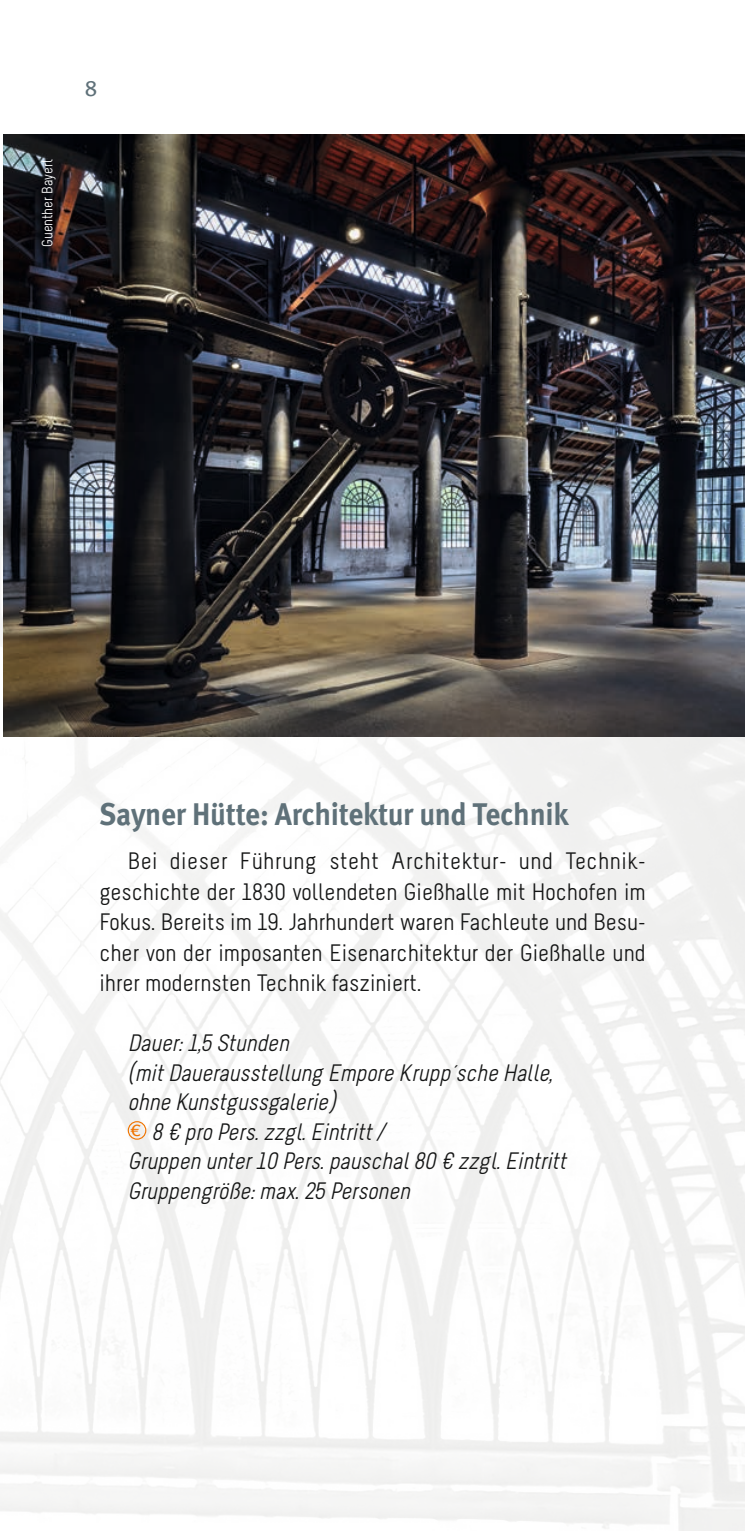
<style>
.page{position:relative;width:745px;height:1531px;background:#fff}
.page>*{position:absolute;margin:0;border:0;box-sizing:border-box;transform-origin:0 0}
.head{font:700 31.25px "Meta Pro";letter-spacing:-.01em;color:#5f7179;scale:.93 1}
.lauftext{font:23.75px/30.5px "Melbourne";color:#151616;text-align:justify}
.modalit{font:italic 23.75px/29.5px "Melbourne";color:#151616}
.t1{font:22.5px "Meta Pro";color:#5f7179}
.Fließtext{font:15.75px "Helvetica Neue LT Std";color:#f07400;scale:1.14 1}
.Bildunterschriften{font:15px "Melbourne";color:#fff}
</style>
<div class="page">
<img style="left:0;top:260px;width:744px;height:1271px">
<div style="left:128px;top:1121px;width:18px;height:19px;border:1px solid #f07400;border-radius:50%"></div>
<img style="left:3px;top:134px;width:741px;height:602px">
<p class="Bildunterschriften" style="left:40px;top:247px;width:89px;rotate:-90deg">Guenther Bayerl</p>
<p class="t1" style="left:84px;top:71px;width:15px">8</p>
<p class="head" style="left:99px;top:789px;width:506px">Sayner Hütte: Architektur und Technik</p>
<p class="lauftext" style="left:99px;top:846px;width:547px;text-indent:28px">Bei dieser Führung steht Architektur- und Technik&shy;geschichte der 1830 vollendeten Gießhalle mit Hochofen im Fokus. Bereits im 19. Jahrhundert waren Fachleute und Besu&shy;cher von der imposanten Eisenarchitektur der Gießhalle und ihrer modernsten Technik fasziniert.</p>
<p class="modalit" style="left:128px;top:1029px;width:431px">Dauer:1,5 Stunden<br>(mitDauerausstellung Empore Krupp´sche Halle, ohne Kunstgussgalerie)</p>
<p class="Fließtext" style="left:130px;top:1121px;width:10px">€</p>
<p class="modalit" style="left:128px;top:1117px;width:445px;text-indent:24px">8 € proPers.zzgl.Eintritt/<br>Gruppen unter10 Pers.pauschal80 € zzgl.Eintritt</p>
<p class="modalit" style="left:128px;top:1176px;width:289px">Gruppengröße:max.25 Personen</p>
</div>
